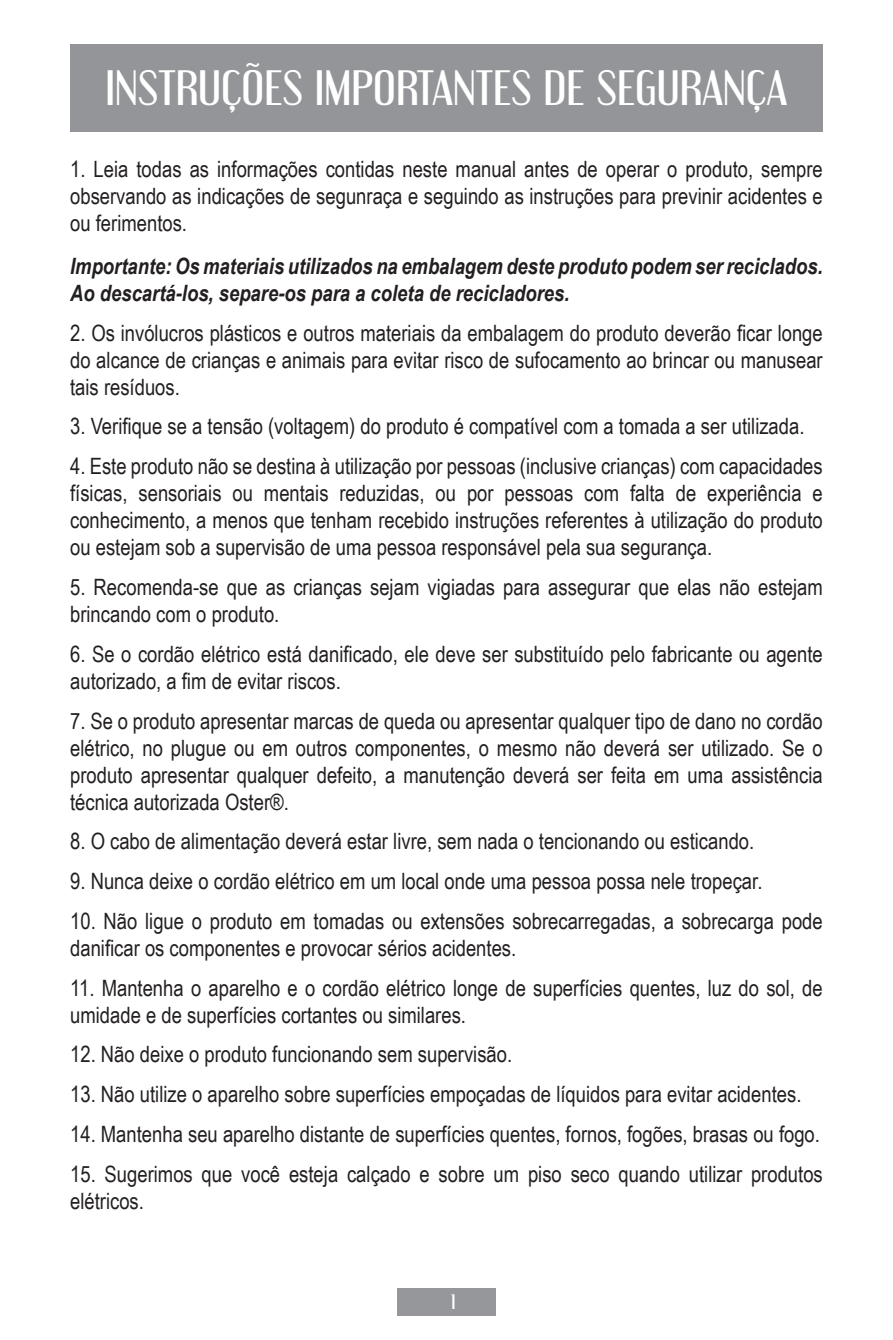
<style>
.page{position:relative;width:893px;height:1340px;background:#fff}
.page>*{position:absolute;margin:0;border:0;box-sizing:border-box;transform-origin:0 0}
.t1{font:42.75px "Engebrechtre Rg";color:#fff}
.t2{font:22.5px/27px "Arial Narrow";color:#231f20}
.t3{font:italic 700 22.5px/27px "Arial Narrow";color:#231f20}
.t4{font:18px "Engebrechtre Rg";color:#fff}
</style>
<div class="page">
<div style="left:397px;top:1287px;width:99px;height:28px;background:#95979a"></div>
<div style="left:70px;top:45px;width:753px;height:87px;background:#939598"></div>
<h1 class="t1" style="left:106px;top:62px;width:683px">INSTRUÇÕES IMPORTANTES DE SEGURANÇA</h1>
<p class="t2" style="left:70px;top:154px;width:754px;text-align:justify">1. Leia todas as informações contidas neste manual antes de operar o produto, sempre observando as indicações de segunraça e seguindo as instruções para previnir acidentes e ou ferimentos.</p>
<p class="t3" style="left:70px;top:251px;width:754px">Importante: Os materiais utilizados na embalagem deste produto podem ser reciclados.<br>Ao descartá-los, separe-os para a coleta de recicladores.</p>
<p class="t2" style="left:70px;top:318px;width:754px;text-align:justify">2. Os invólucros plásticos e outros materiais da embalagem do produto deverão ficar longe do alcance de crianças e animais para evitar risco de sufocamento ao brincar ou manusear tais resíduos.</p>
<p class="t2" style="left:70px;top:412px;width:736px">3. Verifique se a tensão (voltagem) do produto é compatível com a tomada a ser utilizada.</p>
<p class="t2" style="left:70px;top:452px;width:754px;text-align:justify">4. Este produto não se destina à utilização por pessoas (inclusive crianças) com capacidades físicas, sensoriais ou mentais reduzidas, ou por pessoas com falta de experiência e conhecimento, a menos que tenham recebido instruções referentes à utilização do produto ou estejam sob a supervisão de uma pessoa responsável pela sua segurança.</p>
<p class="t2" style="left:70px;top:572px;width:754px">5. Recomenda-se que as crianças sejam vigiadas para assegurar que elas não estejam brincando com o produto.</p>
<p class="t2" style="left:70px;top:639px;width:754px">6. Se o cordão elétrico está danificado, ele deve ser substituído pelo fabricante ou agente autorizado, a fim de evitar riscos.</p>
<p class="t2" style="left:70px;top:706px;width:754px;text-align:justify">7. Se o produto apresentar marcas de queda ou apresentar qualquer tipo de dano no cordão elétrico, no plugue ou em outros componentes, o mesmo não deverá ser utilizado. Se o produto apresentar qualquer defeito, a manutenção deverá ser feita em uma assistência técnica autorizada Oster®.</p>
<p class="t2" style="left:70px;top:827px;width:686px">8. O cabo de alimentação deverá estar livre, sem nada o tencionando ou esticando.</p>
<p class="t2" style="left:70px;top:866px;width:694px">9. Nunca deixe o cordão elétrico em um local onde uma pessoa possa nele tropeçar.</p>
<p class="t2" style="left:70px;top:906px;width:754px">10. Não ligue o produto em tomadas ou extensões sobrecarregadas, a sobrecarga pode danificar os componentes e provocar sérios acidentes.</p>
<p class="t2" style="left:70px;top:973px;width:754px">11. Mantenha o aparelho e o cordão elétrico longe de superfícies quentes, luz do sol, de umidade e de superfícies cortantes ou similares.</p>
<p class="t2" style="left:70px;top:1040px;width:444px">12. Não deixe o produto funcionando sem supervisão.</p>
<p class="t2" style="left:70px;top:1079px;width:733px">13. Não utilize o aparelho sobre superfícies empoçadas de líquidos para evitar acidentes.</p>
<p class="t2" style="left:70px;top:1119px;width:751px">14. Mantenha seu aparelho distante de superfícies quentes, fornos, fogões, brasas ou fogo.</p>
<p class="t2" style="left:70px;top:1159px;width:754px">15. Sugerimos que você esteja calçado e sobre um piso seco quando utilizar produtos elétricos.</p>
<p class="t4" style="left:451px;top:1290px;width:6px">1</p>
</div>
